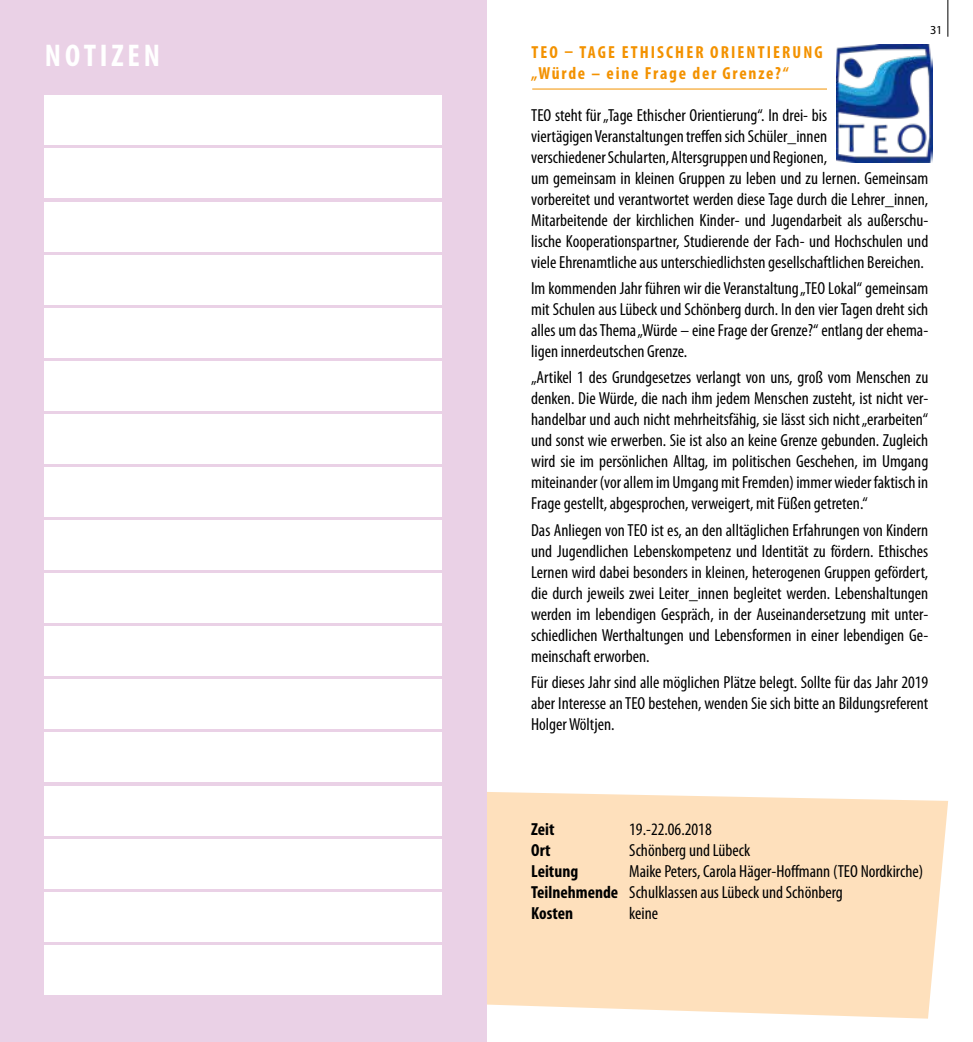
<style>
.page{position:relative;width:973px;height:1042px;background:#fff}
.page>*{position:absolute;margin:0;border:0;box-sizing:border-box;transform-origin:0 0}
.t1{font:700 condensed 31.5px "Myriad Pro";letter-spacing:.12em;color:#fff}
.t2{font:condensed 17.5px/21px "Myriad Pro";color:#000;text-align:justify}
.t3{font:700 condensed 17.5px/21px "Myriad Pro";letter-spacing:.12em;color:#f39200}
.t4{font:700 condensed 17.5px "Myriad Pro";color:#000}
.t5{font:12.25px "Myriad";color:#000}
.s1{font-weight:700}
</style>
<div class="page">
<hr style="left:947px;top:0;width:1px;height:37px;background:#000">
<svg style="left:486px;top:792px;width:461px;height:226px;background:#fee1c0"></svg>
<hr style="left:532px;top:89px;width:397px;height:1px;background:#f39200">
<div style="left:827px;top:45px;width:105px;height:118px;background:#fff"></div>
<img style="left:836px;top:45px;width:96px;height:117px">
<div style="left:0;top:0;width:486px;height:1042px;background:#ead1e6"></div>
<div style="left:45px;top:95px;width:396px;height:50px;background:#fff"></div>
<div style="left:45px;top:149px;width:396px;height:49px;background:#fff"></div>
<div style="left:45px;top:202px;width:396px;height:49px;background:#fff"></div>
<div style="left:45px;top:255px;width:396px;height:49px;background:#fff"></div>
<div style="left:45px;top:308px;width:396px;height:49px;background:#fff"></div>
<div style="left:45px;top:361px;width:396px;height:49px;background:#fff"></div>
<div style="left:45px;top:414px;width:396px;height:50px;background:#fff"></div>
<div style="left:45px;top:467px;width:396px;height:50px;background:#fff"></div>
<div style="left:45px;top:520px;width:396px;height:50px;background:#fff"></div>
<div style="left:45px;top:573px;width:396px;height:50px;background:#fff"></div>
<div style="left:45px;top:626px;width:396px;height:50px;background:#fff"></div>
<div style="left:45px;top:679px;width:396px;height:50px;background:#fff"></div>
<div style="left:45px;top:732px;width:396px;height:50px;background:#fff"></div>
<div style="left:45px;top:786px;width:396px;height:49px;background:#fff"></div>
<div style="left:45px;top:839px;width:396px;height:49px;background:#fff"></div>
<div style="left:45px;top:892px;width:396px;height:49px;background:#fff"></div>
<div style="left:45px;top:945px;width:396px;height:49px;background:#fff"></div>
<h1 class="t1" style="left:45px;top:36px;width:116px">NOTIZEN</h1>
<p class="t5" style="left:929px;top:24px;width:14px">31</p>
<p class="t3" style="left:531px;top:41px;width:293px">TEO – TAGE ETHISCHER ORIENTIERUNG „Würde – eine Frage der Grenze?“</p>
<p class="t2" style="left:531px;top:104px;width:398px;text-align:left">TEO steht für „Tage Ethischer Orientierung“. In drei- bis<br>viertägigen Veranstaltungen treffen sich Schüler_innen<br>verschiedener Schularten, Altersgruppen und Regionen,<br>um gemeinsam in kleinen Gruppen zu leben und zu lernen. Gemeinsam vorbereitet und verantwortet werden diese Tage durch die Lehrer_innen, Mitarbeitende der kirchlichen Kinder- und Jugendarbeit als außerschu&shy;lische Kooperationspartner, Studierende der Fach- und Hochschulen und viele Ehrenamtliche aus unterschiedlichsten gesellschaftlichen Bereichen.</p>
<p class="t2" style="left:531px;top:278px;width:398px">Im kommenden Jahr führen wir die Veranstaltung „TEO Lokal“ gemeinsam mit Schulen aus Lübeck und Schönberg durch. In den vier Tagen dreht sich alles um das Thema „Würde – eine Frage der Grenze?“ entlang der ehema&shy;ligen innerdeutschen Grenze.</p>
<p class="t2" style="left:531px;top:367px;width:398px">„Artikel 1 des Grundgesetzes verlangt von uns, groß vom Menschen zu denken. Die Würde, die nach ihm jedem Menschen zusteht, ist nicht ver&shy;handelbar und auch nicht mehrheitsfähig, sie lässt sich nicht „erarbeiten“ und sonst wie erwerben. Sie ist also an keine Grenze gebunden. Zugleich wird sie im persönlichen Alltag, im politischen Geschehen, im Umgang miteinander (vor allem im Umgang mit Fremden) immer wieder faktisch in Frage gestellt, abgesprochen, verweigert, mit Füßen getreten.“</p>
<p class="t2" style="left:531px;top:519px;width:398px">Das Anliegen von TEO ist es, an den alltäglichen Erfahrungen von Kindern und Jugendlichen Lebenskompetenz und Identität zu fördern. Ethisches Lernen wird dabei besonders in kleinen, heterogenen Gruppen gefördert, die durch jeweils zwei Leiter_innen begleitet werden. Lebenshaltungen werden im lebendigen Gespräch, in der Auseinandersetzung mit unter&shy;schiedlichen Werthaltungen und Lebensformen in einer lebendigen Ge&shy;meinschaft erworben.</p>
<p class="t2" style="left:531px;top:671px;width:398px">Für dieses Jahr sind alle möglichen Plätze belegt. Sollte für das Jahr 2019 aber Interesse an TEO bestehen, wenden Sie sich bitte an Bildungsreferent Holger Wöltjen.</p>
<p class="t4" style="left:531px;top:818px;width:25px">Zeit</p>
<p class="t2" style="left:629px;top:818px;width:84px">19.-22.06.2018</p>
<p class="t4" style="left:531px;top:839px;width:21px">Ort</p>
<p class="t2" style="left:629px;top:839px;width:123px">Schönberg und Lübeck</p>
<p class="t4" style="left:531px;top:860px;width:48px">Leitung</p>
<p class="t2" style="left:531px;top:860px;width:393px;text-align:left;text-indent:98px">Maike Peters, Carola Häger-Hoffmann (TEO Nordkirche)<br><span class="s1">Teilnehmende</span> Schulklassen aus Lübeck und Schönberg<br><span class="s1">Kosten</span></p>
<p class="t2" style="left:629px;top:902px;width:30px">keine</p>
</div>
